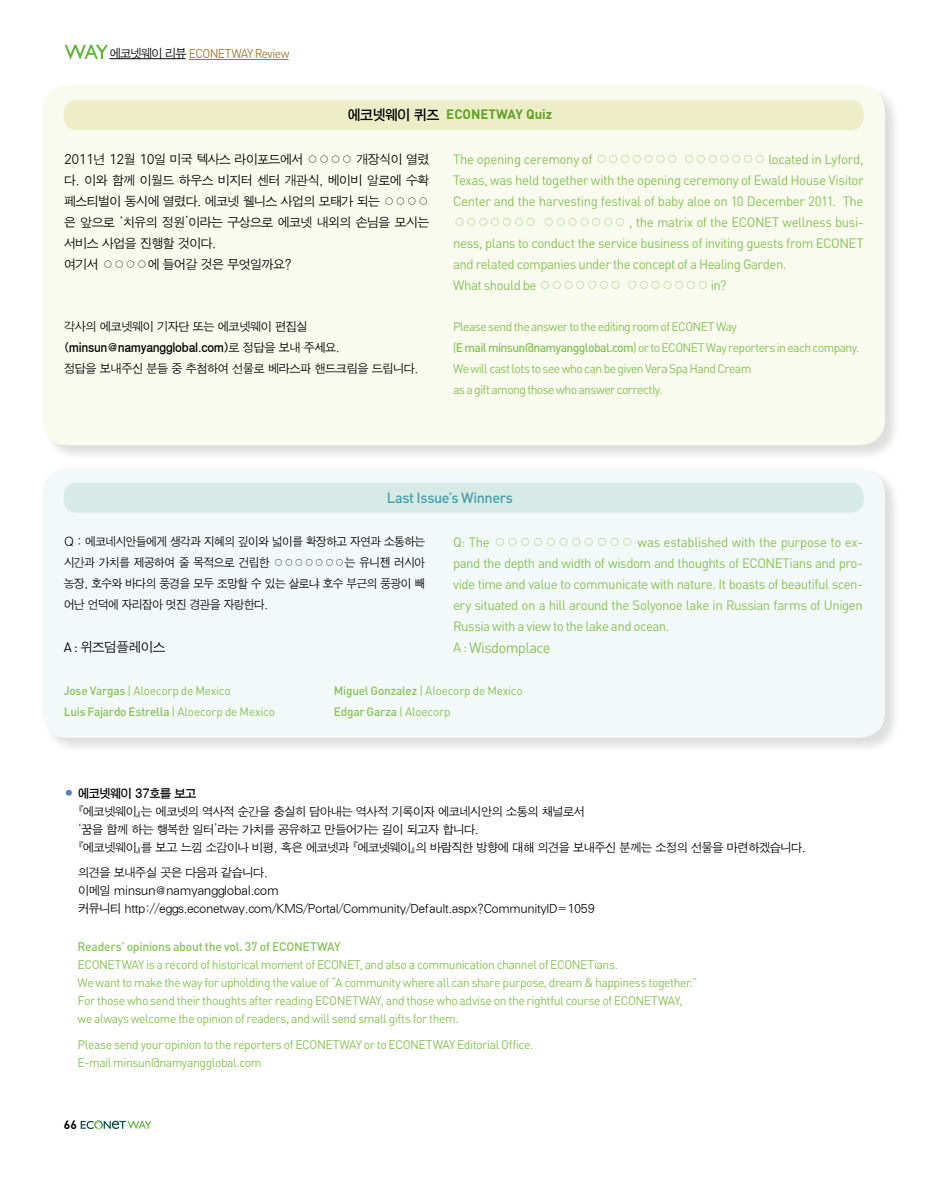
<style>
.page{position:relative;width:936px;height:1191px;background:#fff}
.page>*{position:absolute;margin:0;border:0;box-sizing:border-box;transform-origin:0 0}
.t1{font:15px "DIN";letter-spacing:-.045em;color:#87c357}
.t2{font:500 14.7px "DIN";letter-spacing:-.025em;color:#479eaf}
.t3{font:13.5px/21px "DIN";letter-spacing:-.035em;color:#87c357;text-align:justify}
.t4{font:700 13.5px "DIN";color:#5fa224}
.t5{font:13.5px "SMJ Gothic Std";letter-spacing:-.085em;color:#000}
.t6{font:12.75px/21px "SMJ Gothic Std";letter-spacing:-.09em;color:#000}
.t7{font:12.75px "DIN";letter-spacing:-.055em;color:#a37e39;scale:.95 1}
.t8{font:12.3px/18px "DIN";letter-spacing:-.035em;color:#87c357}
.t9{font:12px/21px "SMJ Gothic Std";letter-spacing:-.09em;color:#000}
.t10{font:12px "DIN";letter-spacing:-.02em;color:#87c357}
.t11{font:500 12px "DIN";letter-spacing:-.02em;color:#87c357}
.t12{font:700 12px "DIN";color:#000}
.t13{font:11.7px "SMJ Gothic Std";letter-spacing:-.09em;color:#000}
.t14{font:10.5px "SMJ Gothic Std";color:#4f82c3}
.s1{font-family:"SMJ Gothic Std";font-size:12.3px;color:#000}
.s2{font-family:"SMT Gothic Std";font-weight:400;font-size:13.8px;color:#000}
.s3{font-family:"SMT Gothic Std"}
.s4{font-family:"SMJ Gothic Std"}
.s5{font-weight:500}
.s6{font-family:"DIN"}
.s7{font-size:13.5px}
.s8{font-weight:400}
.s9{font-size:12px}
</style>
<div class="page">
<div style="left:42px;top:467px;width:864px;height:295px;background:#000;opacity:.13"></div>
<div style="left:43px;top:468px;width:841px;height:270px;background:#f3f9f8;border-radius:26px"></div>
<div style="left:64px;top:483px;width:799px;height:30px;background:#d6ebe6;border-radius:13px"></div>
<div style="left:42px;top:84px;width:864px;height:385px;background:#000;opacity:.13"></div>
<div style="left:43px;top:85px;width:841px;height:360px;background:#fafbef;border-radius:26px"></div>
<div style="left:64px;top:100px;width:799px;height:30px;background:#edeec8;border-radius:13px"></div>
<hr style="left:109px;top:58px;width:76px;height:1px;background:#000">
<hr style="left:189px;top:59px;width:99px;height:1px;background:#a37e39">
<svg style="left:65px;top:45px;width:43px;height:14px"></svg>
<svg style="left:81px;top:1120px;width:70px;height:9px"></svg>
<p class="t7" style="left:109px;top:45px;width:191px"><span class="s1">에코넷웨이 리뷰</span> ECONETWAY Review</p>
<p class="t4" style="left:347px;top:105px;width:206px"><span class="s2">에코넷웨이 퀴즈</span> ECONETWAY Quiz</p>
<p class="t6" style="left:64px;top:149px;width:367px">2011년 12월 10일 미국 텍사스 라이포드에서 ○○○○ 개장식이 열렸 다. 이와 함께 이월드 하우스 비지터 센터 개관식, 베이비 알로에 수확 페스티벌이 동시에 열렸다. 에코넷 웰니스 사업의 모태가 되는 ○○○○ 은 앞으로 ‘치유의 정원’이라는 구상으로 에코넷 내외의 손님을 모시는 서비스 사업을 진행할 것이다.<br>여기서 ○○○○에 들어갈 것은 무엇일까요?</p>
<p class="t9" style="left:64px;top:317px;width:356px">각사의 에코넷웨이 기자단 또는 에코넷웨이 편집실 <span class="s3">(minsun@namyangglobal.com)</span>로 정답을 보내 주세요.<br>정답을 보내주신 분들 중 추첨하여 선물로 베라스파 핸드크림을 드립니다.</p>
<p class="t3" style="left:453px;top:148px;width:412px">The opening ceremony of <span class="s4">○○○○○○○ ○○○○○○○</span> located in Lyford, Texas, was held together with the opening ceremony of Ewald House Visitor Center and the harvesting festival of baby aloe on 10 December 2011. The</p>
<p class="t3" style="left:453px;top:211px;width:412px;text-align:left"><span class="s4">○○○○○○○ ○○○○○○○</span> , the matrix of the ECONET wellness busi&shy;ness, plans to conduct the service business of inviting guests from ECONET and related companies under the concept of a Healing Garden.<br>What should be <span class="s4">○○○○○○○ ○○○○○○○</span> in?</p>
<p class="t8" style="left:453px;top:316px;width:408px;line-height:21px">Please send the answer to the editing room of ECONET Way<br>(<span class="s5">E mail minsun@namyangglobal.com</span>) or to ECONET Way reporters in each company.<br>We will cast lots to see who can be given Vera Spa Hand Cream<br>as a gift among those who answer correctly.</p>
<p class="t2" style="left:387px;top:488px;width:128px">Last Issue’s Winners</p>
<p class="t9" style="left:64px;top:531px;width:363px;text-align:justify">Q : 에코네시안들에게 생각과 지혜의 깊이와 넓이를 확장하고 자연과 소통하는 시간과 가치를 제공하여 줄 목적으로 건립한 ○○○○○○○는 유니젠 러시아 농장, 호수와 바다의 풍경을 모두 조망할 수 있는 살로냐 호수 부근의 풍광이 빼 어난 언덕에 자리잡아 멋진 경관을 자랑한다.</p>
<p class="t5" style="left:64px;top:640px;width:103px"><span class="s6">A :</span> 위즈덤플레이스</p>
<p class="t3" style="left:453px;top:531px;width:411px">Q: The <span class="s4">○○○○○○○○○○○</span> was established with the purpose to ex&shy;pand the depth and width of wisdom and thoughts of ECONETians and pro&shy;vide time and value to communicate with nature. It boasts of beautiful scen&shy;ery situated on a hill around the Solyonoe lake in Russian farms of Unigen Russia with a view to the lake and ocean.</p>
<p class="t1" style="left:453px;top:638px;width:99px"><span class="s7">A :</span> Wisdomplace</p>
<p class="t10" style="left:64px;top:683px;width:168px"><span class="s5">Jose Vargas</span> | Aloecorp de Mexico</p>
<p class="t10" style="left:334px;top:683px;width:190px"><span class="s5">Miguel Gonzalez</span> | Aloecorp de Mexico</p>
<p class="t11" style="left:64px;top:703px;width:213px">Luis Fajardo Estrella <span class="s8">| Aloecorp de Mexico</span></p>
<p class="t11" style="left:334px;top:703px;width:118px">Edgar Garza <span class="s8">| Aloecorp</span></p>
<p class="t9" style="left:78px;top:784px;width:730px;line-height:18px"><span class="s3">에코넷웨이 37호를 보고<br></span>『에코넷웨이』는 에코넷의 역사적 순간을 충실히 담아내는 역사적 기록이자 에코네시안의 소통의 채널로서<br>‘꿈을 함께 하는 행복한 일터’라는 가치를 공유하고 만들어가는 길이 되고자 합니다.<br>『에코넷웨이』를 보고 느낌 소감이나 비평, 혹은 에코넷과 『에코넷웨이』의 바람직한 방향에 대해 의견을 보내주신 분께는 소정의 선물을 마련하겠습니다.</p>
<p class="t9" style="left:78px;top:864px;width:203px;line-height:18px">의견을 보내주실 곳은 다음과 같습니다. 이메일 minsun@namyangglobal.com</p>
<p class="t13" style="left:78px;top:902px;width:519px"><span class="s9">커뮤니티</span> http://eggs.econetway.com/KMS/Portal/Community/Default.aspx?CommunityID=1059</p>
<p class="t14" style="left:64px;top:787px;width:12px">●</p>
<p class="t8" style="left:78px;top:937px;width:621px"><span class="s5">Readers’ opinions about the vol. 37 of ECONETWAY<br></span>ECONETWAY is a record of historical moment of ECONET, and also a communication channel of ECONETians.<br>We want to make the way for upholding the value of “A community where all can share purpose, dream &amp; happiness together.” For those who send their thoughts after reading ECONETWAY, and those who advise on the rightful course of ECONETWAY, we always welcome the opinion of readers, and will send small gifts for them.</p>
<p class="t8" style="left:78px;top:1034px;width:457px">Please send your opinion to the reporters of ECONETWAY or to ECONETWAY Editorial Office.<br>E-mail minsun@namyangglobal.com</p>
<p class="t12" style="left:64px;top:1117px;width:15px">66</p>
</div>
